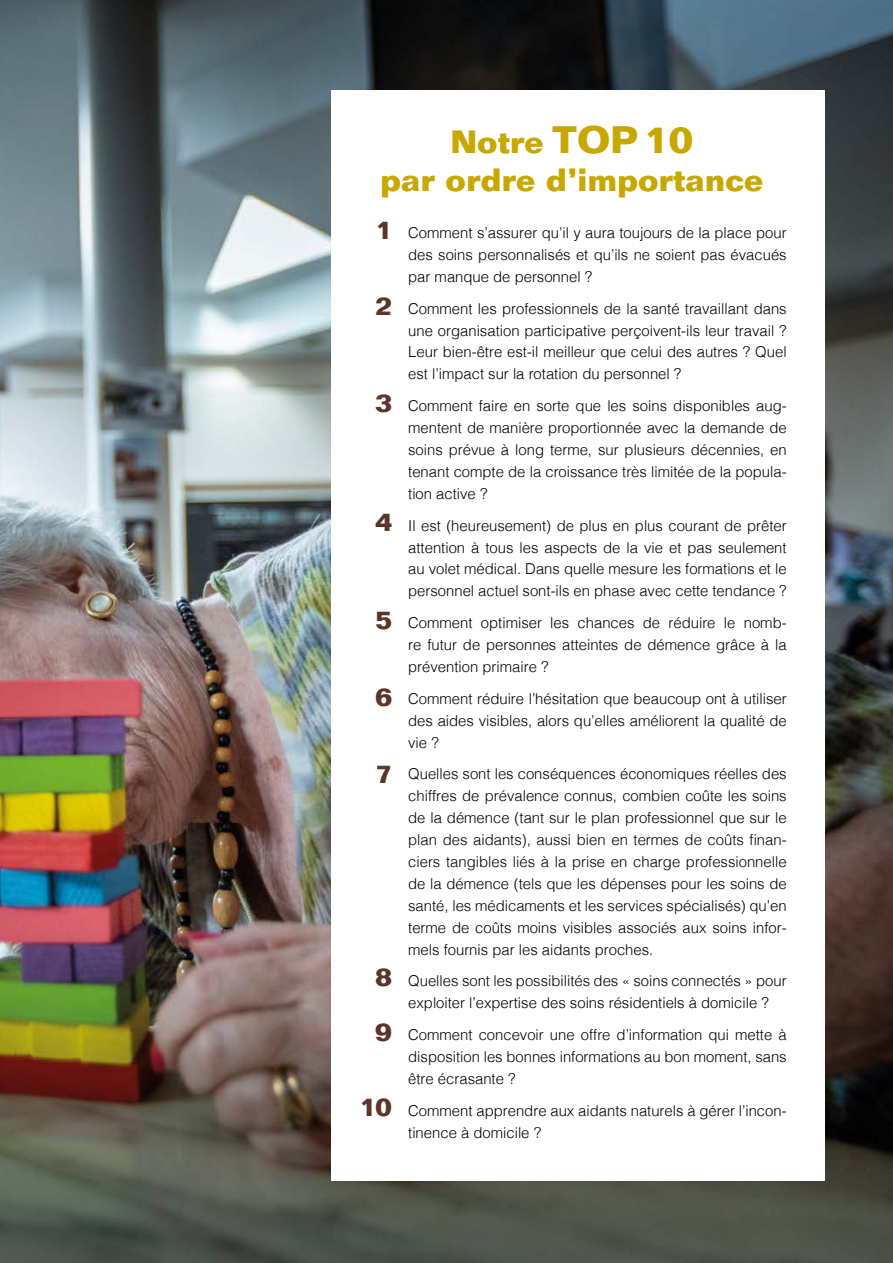
<style>
.page{position:relative;width:893px;height:1263px;background:#fff}
.page>*{position:absolute;margin:0;border:0;box-sizing:border-box;transform-origin:0 0}
.t1{font:700 31.5px/37.5px "Folio";color:#c8a800;text-align:center}
.t2{font:700 25.5px "Folio";color:#5d3428}
.t3{font:300 15px/21.9px "Helvetica";color:#000;text-align:justify}
.s1{font-size:37.5px}
</style>
<div class="page">
<img style="left:0;top:0;width:893px;height:1263px">
<div style="left:332px;top:91px;width:493px;height:1090px;background:#fff"></div>
<h1 class="t1" style="left:380px;top:123px;width:385px">Notre <span class="s1">TOP 10<br></span>par ordre d’importance</h1>
<p class="t3" style="left:408px;top:221px;width:380px">Comment s’assurer qu’il y aura toujours de la place pour des soins personnalisés et qu’ils ne soient pas évacués par manque de personnel ?</p>
<p class="t3" style="left:408px;top:296px;width:380px">Comment les professionnels de la santé travaillant dans une organisation participative perçoivent-ils leur travail ?<br>Leur bien-être est-il meilleur que celui des autres ? Quel est l’impact sur la rotation du personnel ?</p>
<p class="t3" style="left:408px;top:394px;width:380px">Comment faire en sorte que les soins disponibles aug&shy;mentent de manière proportionnée avec la demande de soins prévue à long terme, sur plusieurs décennies, en tenant compte de la croissance très limitée de la popula&shy;tion active ?</p>
<p class="t3" style="left:408px;top:513px;width:380px">Il est (heureusement) de plus en plus courant de prêter attention à tous les aspects de la vie et pas seulement au volet médical. Dans quelle mesure les formations et le personnel actuel sont-ils en phase avec cette tendance ?</p>
<p class="t3" style="left:408px;top:611px;width:380px">Comment optimiser les chances de réduire le nomb&shy;re futur de personnes atteintes de démence grâce à la prévention primaire ?</p>
<p class="t3" style="left:408px;top:686px;width:380px">Comment réduire l’hésitation que beaucoup ont à utiliser des aides visibles, alors qu’elles améliorent la qualité de vie ?</p>
<p class="t3" style="left:408px;top:762px;width:380px">Quelles sont les conséquences économiques réelles des chiffres de prévalence connus, combien coûte les soins de la démence (tant sur le plan professionnel que sur le plan des aidants), aussi bien en termes de coûts finan&shy;ciers tangibles liés à la prise en charge professionnelle de la démence (tels que les dépenses pour les soins de santé, les médicaments et les services spécialisés) qu’en terme de coûts moins visibles associés aux soins infor&shy;mels fournis par les aidants proches.</p>
<p class="t3" style="left:408px;top:969px;width:380px">Quelles sont les possibilités des « soins connectés » pour exploiter l’expertise des soins résidentiels à domicile ?</p>
<p class="t3" style="left:408px;top:1023px;width:380px">Comment concevoir une offre d’information qui mette à disposition les bonnes informations au bon moment, sans être écrasante ?</p>
<p class="t3" style="left:408px;top:1098px;width:380px">Comment apprendre aux aidants naturels à gérer l’incon&shy;tinence à domicile ?</p>
<h2 class="t2" style="left:375px;top:214px;width:19px">1</h2>
<h2 class="t2" style="left:375px;top:290px;width:19px">2</h2>
<h2 class="t2" style="left:375px;top:387px;width:19px">3</h2>
<h2 class="t2" style="left:375px;top:506px;width:19px">4</h2>
<h2 class="t2" style="left:375px;top:604px;width:19px">5</h2>
<h2 class="t2" style="left:375px;top:681px;width:19px">6</h2>
<h2 class="t2" style="left:375px;top:758px;width:19px">7</h2>
<h2 class="t2" style="left:375px;top:961px;width:19px">8</h2>
<h2 class="t2" style="left:375px;top:1016px;width:19px">9</h2>
<h2 class="t2" style="left:359px;top:1091px;width:34px">10</h2>
</div>
